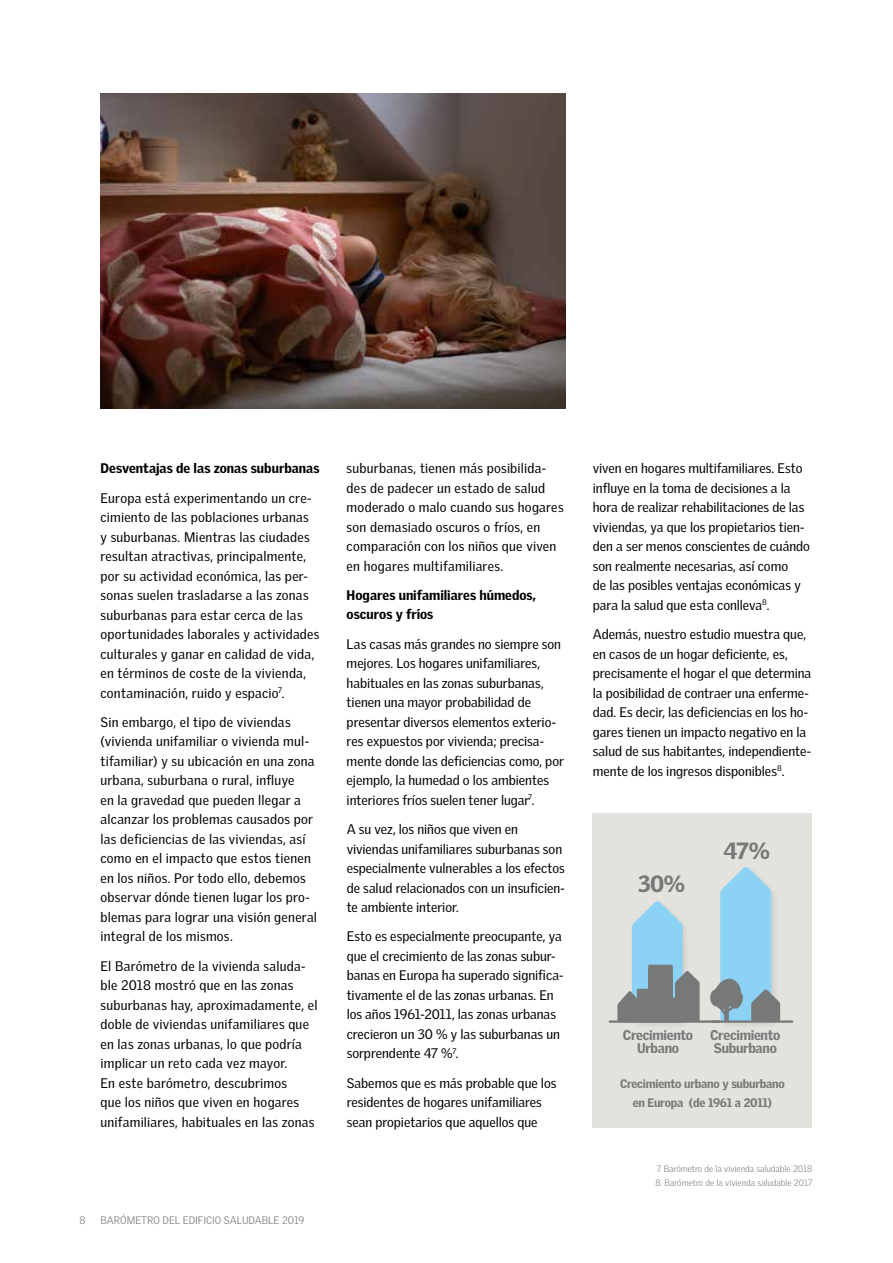
<style>
.page{position:relative;width:893px;height:1263px;background:#fff}
.page>*{position:absolute;margin:0;border:0;box-sizing:border-box;transform-origin:0 0}
.t1{font:900 22.8px "Velux Gothic";color:#777878}
.t2{font:900 13.65px/12.3px "Velux Gothic";letter-spacing:-.02em;color:#777878}
.t3{font:13.5px/19.5px "Velux Gothic";letter-spacing:.01em;color:#000}
.t4{font:900 13.5px/19.5px "Velux Gothic";color:#000}
.t5{font:900 12px/19.5px "Velux Gothic";letter-spacing:-.02em;color:#777878;text-align:center}
.t6{font:300 10.5px "Velux Gothic";color:#777878}
.t7{font:300 9px "Velux Gothic";color:#808285}
</style>
<div class="page">
<img style="left:100px;top:94px;width:466px;height:314px">
<div style="left:593px;top:814px;width:219px;height:314px;background:#e3e2dd"></div>
<svg style="left:710px;top:867px;width:70px;height:153px"></svg>
<hr style="left:712px;top:1020px;width:80px;height:3px;background:#777878">
<hr style="left:610px;top:1020px;width:110px;height:3px;background:#777878">
<svg style="left:617px;top:901px;width:83px;height:120px"></svg>
<p class="t4" style="left:100px;top:459px;width:221px">Desventajas de las zonas suburbanas</p>
<p class="t3" style="left:100px;top:488px;width:221px">Europa está experimentando un cre&shy;cimiento de las poblaciones urbanas<br>y suburbanas. Mientras las ciudades resultan atractivas, principalmente, por su actividad económica, las per&shy;sonas suelen trasladarse a las zonas suburbanas para estar cerca de las oportunidades laborales y actividades culturales y ganar en calidad de vida, en términos de coste de la vivienda, contaminación, ruido y espacio<sup>7</sup>.</p>
<p class="t3" style="left:100px;top:712px;width:218px">Sin embargo, el tipo de viviendas (vivienda unifamiliar o vivienda mul&shy;tifamiliar) y su ubicación en una zona urbana, suburbana o rural, influye<br>en la gravedad que pueden llegar a alcanzar los problemas causados por las deficiencias de las viviendas, así como en el impacto que estos tienen en los niños. Por todo ello, debemos observar dónde tienen lugar los pro&shy;blemas para lograr una visión general integral de los mismos.</p>
<p class="t3" style="left:100px;top:956px;width:219px">El Barómetro de la vivienda saluda&shy;ble 2018 mostró que en las zonas suburbanas hay, aproximadamente, el doble de viviendas unifamiliares que en las zonas urbanas, lo que podría implicar un reto cada vez mayor.<br>En este barómetro, descubrimos<br>que los niños que viven en hogares unifamiliares, habituales en las zonas</p>
<p class="t3" style="left:347px;top:458px;width:218px">suburbanas, tienen más posibilida&shy;des de padecer un estado de salud moderado o malo cuando sus hogares son demasiado oscuros o fríos, en comparación con los niños que viven en hogares multifamiliares.</p>
<p class="t4" style="left:347px;top:585px;width:191px">Hogares unifamiliares húmedos, oscuros y fríos</p>
<p class="t3" style="left:347px;top:634px;width:219px">Las casas más grandes no siempre son mejores. Los hogares unifamiliares, habituales en las zonas suburbanas, tienen una mayor probabilidad de presentar diversos elementos exterio&shy;res expuestos por vivienda; precisa&shy;mente donde las deficiencias como, por ejemplo, la humedad o los ambientes interiores fríos suelen tener lugar<sup>7</sup>.</p>
<p class="t3" style="left:347px;top:819px;width:220px">A su vez, los niños que viven en viviendas unifamiliares suburbanas son especialmente vulnerables a los efectos de salud relacionados con un insuficien&shy;te ambiente interior.</p>
<p class="t3" style="left:347px;top:927px;width:218px">Esto es especialmente preocupante, ya que el crecimiento de las zonas subur&shy;banas en Europa ha superado significa&shy;tivamente el de las zonas urbanas. En los años 1961-2011, las zonas urbanas crecieron un 30 % y las suburbanas un sorprendente 47 %<sup>7</sup>.</p>
<p class="t3" style="left:347px;top:1073px;width:211px">Sabemos que es más probable que los residentes de hogares unifamiliares sean propietarios que aquellos que</p>
<p class="t6" style="left:80px;top:1214px;width:8px">8</p>
<p class="t6" style="left:101px;top:1214px;width:205px">BARÓMETRO DEL EDIFICIO SALUDABLE 2019</p>
<p class="t3" style="left:593px;top:459px;width:219px">viven en hogares multifamiliares. Esto influye en la toma de decisiones a la hora de realizar rehabilitaciones de las viviendas, ya que los propietarios tien&shy;den a ser menos conscientes de cuándo son realmente necesarias, así como<br>de las posibles ventajas económicas y para la salud que esta conlleva<sup>8</sup>.</p>
<p class="t3" style="left:593px;top:624px;width:220px">Además, nuestro estudio muestra que, en casos de un hogar deficiente, es, precisamente el hogar el que determina la posibilidad de contraer una enferme&shy;dad. Es decir, las deficiencias en los ho&shy;gares tienen un impacto negativo en la salud de sus habitantes, independiente&shy;mente de los ingresos disponibles<sup>8</sup>.</p>
<h1 class="t1" style="left:638px;top:869px;width:49px">30%</h1>
<h1 class="t1" style="left:724px;top:837px;width:48px">47%</h1>
<p class="t2" style="left:623px;top:1029px;width:72px;text-align:center">Crecimiento<br>Urbano</p>
<p class="t5" style="left:620px;top:1073px;width:166px">Crecimiento urbano y suburbano en Europa (de 1961 a 2011)</p>
<p class="t2" style="left:710px;top:1029px;width:72px">Crecimiento<br>Suburbano</p>
<p class="t7" style="left:657px;top:1164px;width:157px">7. Barómetro de la vivienda saludable 2018</p>
<p class="t7" style="left:655px;top:1177px;width:158px">8. Barómetro de la vivienda saludable 2017</p>
</div>
